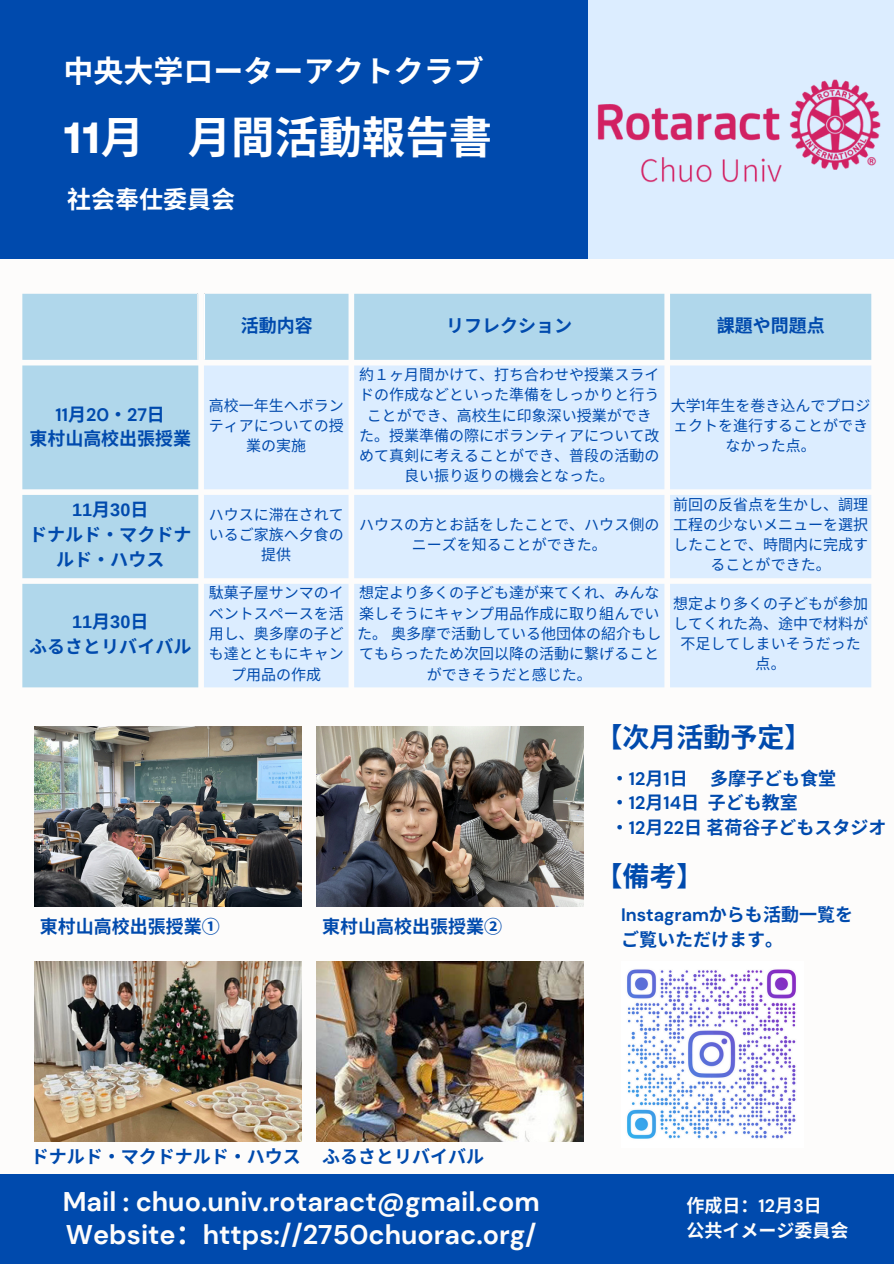
<style>
.page{position:relative;width:894px;height:1264px;background:#fff}
.page>*{position:absolute;margin:0;border:0;box-sizing:border-box;transform-origin:0 0}
.t1{font:700 43.5px "Noto Sans CJ Ksc";color:#fff}
.t2{font:700 30px "Noto Sans CJ Ksc";color:#fff}
.t3{font:700 27px/32.7px "DM Sans";color:#fdfcfb}
.t4{font:700 27px "Noto Sans CJ Ksc";color:#004aad}
.t5{font:700 24px "Noto Sans CJ Ksc";color:#fff}
.t6{font:700 18px/24.8px "Noto Sans CJ Ksc";color:#004aad;text-align:center}
.t7{font:700 18px "Noto Sans CJ Ksc";color:#fdfcfb}
.t8{font:700 18px "Arimo";color:#004aad}
.t9{font:700 18px "DM Sans";color:#004aad}
.t10{font:15px/20.2px "Noto Sans CJ Ksc";color:#004aad;text-align:center}
.s1{font-family:"Garet"}
.s2{font-family:"Noto Sans CJ Ksc"}
.s3{font-family:"DM Sans"}
</style>
<div class="page">
<div style="left:0;top:0;width:893px;height:1263px;background:#fdfcfb"></div>
<div style="left:587px;top:0;width:306px;height:258px;background:#dcedff"></div>
<div style="left:0;top:0;width:587px;height:258px;background:#004aad"></div>
<div style="left:0;top:1174px;width:893px;height:89px;background:#004aad"></div>
<img style="left:597px;top:79px;width:284px;height:104px">
<svg style="left:22px;top:294px;width:849px;height:393px;background:#b6d9ec"></svg>
<div style="left:204px;top:365px;width:667px;height:322px;background:#dcedff"></div>
<hr style="left:197px;top:294px;width:1px;height:66px;background:#fff">
<hr style="left:204px;top:294px;width:1px;height:66px;background:#fff">
<img style="left:34px;top:726px;width:267px;height:180px">
<img style="left:34px;top:961px;width:267px;height:180px">
<img style="left:317px;top:726px;width:266px;height:180px">
<img style="left:317px;top:961px;width:266px;height:180px">
<img style="left:627px;top:969px;width:169px;height:170px">
<p class="t2" style="left:64px;top:47px;width:421px">中央大学ローターアクトクラブ</p>
<p class="t1" style="left:64px;top:103px;width:430px"><span class="s1">11</span>月 月間活動報告書</p>
<p class="t5" style="left:67px;top:180px;width:169px">社会奉仕委員会</p>
<p class="t9" style="left:56px;top:403px;width:105px">11<span class="s2">月</span> 20<span class="s2">・</span>27<span class="s2">日</span></p>
<p class="t6" style="left:29px;top:425px;width:163px">東村山高校出張授業</p>
<p class="t8" style="left:72px;top:500px;width:72px">11<span class="s2">月</span> 30<span class="s2">日</span></p>
<p class="t6" style="left:29px;top:521px;width:164px">ドナルド・マクドナルド・ハウス</p>
<p class="t8" style="left:72px;top:611px;width:72px">11<span class="s2">月</span> 30<span class="s2">日</span></p>
<p class="t6" style="left:29px;top:632px;width:164px">ふるさとリバイバル</p>
<h2 class="t6" style="left:241px;top:312px;width:73px">活動内容</h2>
<h1 class="t6" style="left:446px;top:312px;width:127px">リフレクション</h1>
<h4 class="t6" style="left:716px;top:312px;width:109px">課題や問題点</h4>
<p class="t10" style="left:209px;top:394px;width:136px">高校一年生へボランティアについての授業の実施</p>
<p class="t10" style="left:359px;top:364px;width:301px">約１ヶ月間かけて、打ち合わせや授業スライドの作成などといった準備をしっかりと行うことができ、高校生に印象深い授業ができた。授業準備の際にボランティアについて改めて真剣に考えることができ、普段の活動の良い振り返りの機会となった。</p>
<p class="t10" style="left:209px;top:503px;width:136px">ハウスに滞在されているご家族へ夕食の提供</p>
<p class="t10" style="left:359px;top:513px;width:301px">ハウスの方とお話をしたことで、ハウス側のニーズを知ることができた。</p>
<p class="t10" style="left:670px;top:394px;width:201px">大学<span class="s3">1</span>年生を巻き込んでプロジェクトを進行することができなかった点。</p>
<p class="t10" style="left:673px;top:493px;width:196px">前回の反省点を生かし、調理工程の少ないメニューを選択したことで、時間内に完成することができた。</p>
<p class="t10" style="left:209px;top:582px;width:136px">駄菓子屋サンマのイベントスペースを活用し、奥多摩の子ども達とともにキャンプ用品の作成</p>
<p class="t10" style="left:357px;top:582px;width:305px">想定より多くの子ども達が来てくれ、みんな楽しそうにキャンプ用品作成に取り組んでいた。奥多摩で活動している他団体の紹介もしてもらったため次回以降の活動に繋げることができそうだと感じた。</p>
<p class="t10" style="left:673px;top:592px;width:196px">想定より多くの子どもが参加してくれた為、途中で材料が不足してしまいそうだった点。</p>
<p class="t4" style="left:595px;top:715px;width:217px">【次月活動予定】</p>
<h3 class="t6" style="left:610px;top:764px;width:73px">・<span class="s3">12</span>月<span class="s3">1</span>日</h3>
<h3 class="t6" style="left:709px;top:764px;width:128px">多摩子ども食堂</h3>
<p class="t6" style="left:610px;top:789px;width:188px">・<span class="s3">12</span>月 <span class="s3">14</span>日 子ども教室</p>
<p class="t6" style="left:610px;top:814px;width:277px">・<span class="s3">12</span>月 <span class="s3">22</span>日茗荷谷子どもスタジオ</p>
<h3 class="t6" style="left:40px;top:913px;width:182px">東村山高校出張授業①</h3>
<p class="t6" style="left:322px;top:913px;width:182px">東村山高校出張授業②</p>
<p class="t4" style="left:595px;top:854px;width:109px">【備考】</p>
<p class="t6" style="left:621px;top:901px;width:233px;text-align:left"><span class="s3">Instagram</span>からも活動一覧をご覧いただけます。</p>
<p class="t6" style="left:31px;top:1142px;width:272px">ドナルド・マクドナルド・ハウス</p>
<p class="t6" style="left:322px;top:1142px;width:164px">ふるさとリバイバル</p>
<p class="t3" style="left:63px;top:1185px;width:478px">Mail : chuo.univ.rotaract@gmail.com<br>Website<span class="s2">：</span>https://2750chuorac.org/</p>
<p class="t7" style="left:686px;top:1191px;width:131px">作成日：<span class="s3">12</span>月<span class="s3">3</span>日</p>
<h3 class="t7" style="left:686px;top:1215px;width:164px">公共イメージ委員会</h3>
</div>
